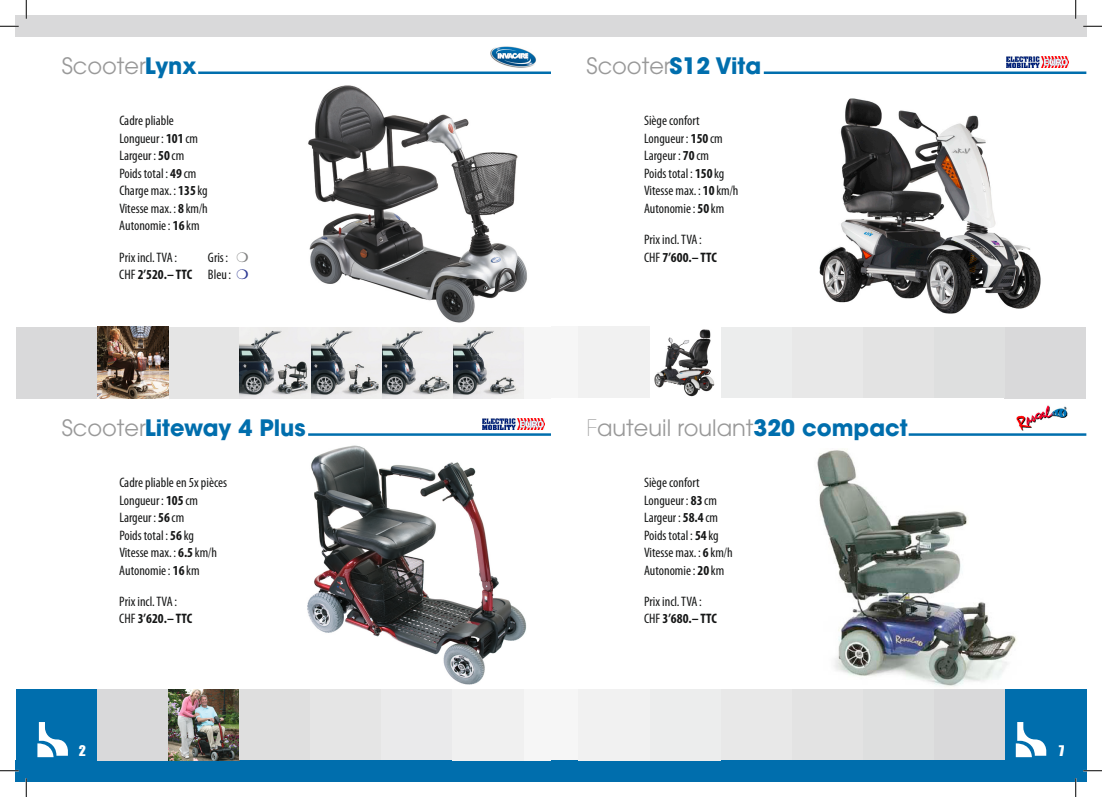
<style>
.page{position:relative;width:1102px;height:797px;background:#fff}
.page>*{position:absolute;margin:0;border:0;box-sizing:border-box;transform-origin:0 0}
.t1{font:22.5px "Avant Garde";color:#999}
.t2{font:700 22.5px "Avant Garde";color:#006ead}
.t3{font:15px "Impact LT Std";color:#fff}
.t4{font:condensed 13.75px/17.5px "Myriad Pro";color:#151616}
.s1{font-weight:700;color:#006ead}
.s2{font-weight:700}
.s3{color:#818281}
.s4{color:#2d3993}
.s5{font-weight:400;color:#999}
.s6{font-weight:200}
</style>
<div class="page">
<img style="left:307px;top:445px;width:220px;height:240px">
<img style="left:308px;top:85px;width:219px;height:238px">
<img style="left:817px;top:450px;width:200px;height:237px">
<img style="left:819px;top:98px;width:222px;height:216px">
<div style="left:16px;top:689px;width:81px;height:71px;background:#006ead"></div>
<svg style="left:37px;top:722px;width:31px;height:35px"></svg>
<img style="left:482px;top:418px;width:62px;height:12px">
<div style="left:16px;top:16px;width:535px;height:21px;background:#d9d9da"></div>
<div style="left:16px;top:760px;width:535px;height:21px;background:#006ead"></div>
<hr style="left:308px;top:433px;width:243px;height:3px;background:#006ead">
<div style="left:523px;top:327px;width:28px;height:71px;background:#f6f6f6"></div>
<div style="left:168px;top:327px;width:71px;height:71px;background:#e5e5e5"></div>
<div style="left:16px;top:327px;width:81px;height:71px;background:#d9d9da"></div>
<img style="left:239px;top:327px;width:284px;height:71px">
<img style="left:97px;top:327px;width:71px;height:71px">
<hr style="left:198px;top:71px;width:353px;height:3px;background:#006ead">
<div style="left:523px;top:689px;width:28px;height:71px;background:#f6f6f6"></div>
<div style="left:452px;top:689px;width:71px;height:71px;background:#f0f0f0"></div>
<div style="left:381px;top:689px;width:71px;height:71px;background:#eaeaeb"></div>
<div style="left:310px;top:689px;width:71px;height:71px;background:#e5e5e5"></div>
<div style="left:97px;top:689px;width:71px;height:71px;background:#d9d9da"></div>
<img style="left:168px;top:689px;width:71px;height:71px">
<div style="left:239px;top:689px;width:71px;height:71px;background:#dfdfdf"></div>
<img style="left:490px;top:46px;width:46px;height:22px">
<div style="left:551px;top:327px;width:27px;height:71px;background:#f6f6f6"></div>
<div style="left:551px;top:689px;width:27px;height:71px;background:#f6f6f6"></div>
<div style="left:551px;top:760px;width:535px;height:21px;background:#006ead"></div>
<div style="left:551px;top:16px;width:535px;height:21px;background:#d9d9da"></div>
<div style="left:720px;top:689px;width:71px;height:71px;background:#e8e8e8"></div>
<div style="left:791px;top:689px;width:71px;height:71px;background:#e3e3e3"></div>
<div style="left:933px;top:689px;width:71px;height:71px;background:#d9d9da"></div>
<div style="left:862px;top:689px;width:71px;height:71px;background:#dedfdf"></div>
<div style="left:649px;top:689px;width:71px;height:71px;background:#eceded"></div>
<div style="left:578px;top:689px;width:71px;height:71px;background:#f1f1f1"></div>
<div style="left:1004px;top:689px;width:82px;height:71px;background:#006ead"></div>
<svg style="left:1015px;top:722px;width:31px;height:35px"></svg>
<hr style="left:908px;top:433px;width:178px;height:3px;background:#006ead">
<img style="left:1016px;top:405px;width:52px;height:26px">
<img style="left:1006px;top:56px;width:62px;height:12px">
<div style="left:1004px;top:327px;width:82px;height:71px;background:#d9d9da"></div>
<div style="left:933px;top:327px;width:71px;height:71px;background:#dedfdf"></div>
<div style="left:863px;top:327px;width:70px;height:71px;background:#e3e3e3"></div>
<div style="left:792px;top:327px;width:71px;height:71px;background:#e8e8e8"></div>
<div style="left:721px;top:327px;width:71px;height:71px;background:#eceded"></div>
<div style="left:578px;top:327px;width:71px;height:71px;background:#f1f1f1"></div>
<img style="left:654px;top:329px;width:61px;height:68px">
<hr style="left:763px;top:71px;width:323px;height:3px;background:#006ead">
<svg style="left:0;top:25px;width:19px;height:2px"></svg>
<svg style="left:1083px;top:25px;width:18px;height:2px"></svg>
<svg style="left:0;top:770px;width:19px;height:1px"></svg>
<svg style="left:1083px;top:770px;width:18px;height:1px"></svg>
<svg style="left:25px;top:0;width:2px;height:19px"></svg>
<svg style="left:25px;top:778px;width:2px;height:19px"></svg>
<svg style="left:1074px;top:0;width:2px;height:19px"></svg>
<svg style="left:1074px;top:778px;width:2px;height:19px"></svg>
<h1 class="t1" style="left:62px;top:52px;width:136px">Scooter<span class="s1">Lynx</span></h1>
<h1 class="t1" style="left:586px;top:52px;width:176px">Scooter<span class="s1">S12 Vita</span></h1>
<p class="t4" style="left:119px;top:112px;width:90px">Cadre pliable<br>Longueur : <span class="s2">101</span> cm<br>Largeur : <span class="s2">50</span> cm<br>Poids total : <span class="s2">49</span> cm<br>Charge max. : <span class="s2">135</span> kg<br>Vitesse max. : <span class="s2">8</span> km/h<br>Autonomie : <span class="s2">16</span> km</p>
<p class="t4" style="left:119px;top:248px;width:59px">Prix incl.TVA :</p>
<p class="t4" style="left:119px;top:248px;width:130px;text-align:right">Gris : <span class="s3">❍<br></span>CHF <span class="s2">2’520.– TTC</span> Bleu : <span class="s4">❍</span></p>
<p class="t4" style="left:644px;top:112px;width:96px">Siège confort<br>Longueur : <span class="s2">150</span> cm<br>Largeur : <span class="s2">70</span> cm<br>Poids total : <span class="s2">150</span> kg<br>Vitesse max. : <span class="s2">10</span> km/h<br>Autonomie : <span class="s2">50</span> km</p>
<p class="t4" style="left:644px;top:231px;width:74px">Prix incl.TVA :<br>CHF <span class="s2">7’600.– TTC</span></p>
<h1 class="t2" style="left:62px;top:413px;width:245px"><span class="s5">Scooter</span>Liteway 4 Plus</h1>
<h1 class="t1" style="left:586px;top:414px;width:323px"><span class="s6">F</span>auteuil roulant<span class="s1">320 compact</span></h1>
<p class="t4" style="left:119px;top:473px;width:109px">Cadre pliable en 5x pièces<br>Longueur : <span class="s2">105</span> cm<br>Largeur : <span class="s2">56</span> cm<br>Poids total : <span class="s2">56</span> kg<br>Vitesse max. : <span class="s2">6.5</span> km/h<br>Autonomie : <span class="s2">16</span> km</p>
<p class="t4" style="left:119px;top:592px;width:74px">Prix incl.TVA :<br>CHF <span class="s2">3’620.– TTC</span></p>
<p class="t4" style="left:644px;top:473px;width:90px">Siège confort<br>Longueur : <span class="s2">83</span> cm<br>Largeur : <span class="s2">58.4</span> cm<br>Poids total : <span class="s2">54</span> kg<br>Vitesse max. : <span class="s2">6</span> km/h<br>Autonomie : <span class="s2">20</span> km</p>
<p class="t4" style="left:644px;top:592px;width:74px">Prix incl.TVA :<br>CHF <span class="s2">3’680.– TTC</span></p>
<p class="t3" style="left:79px;top:742px;width:9px">2</p>
<p class="t3" style="left:1058px;top:742px;width:7px">7</p>
</div>
